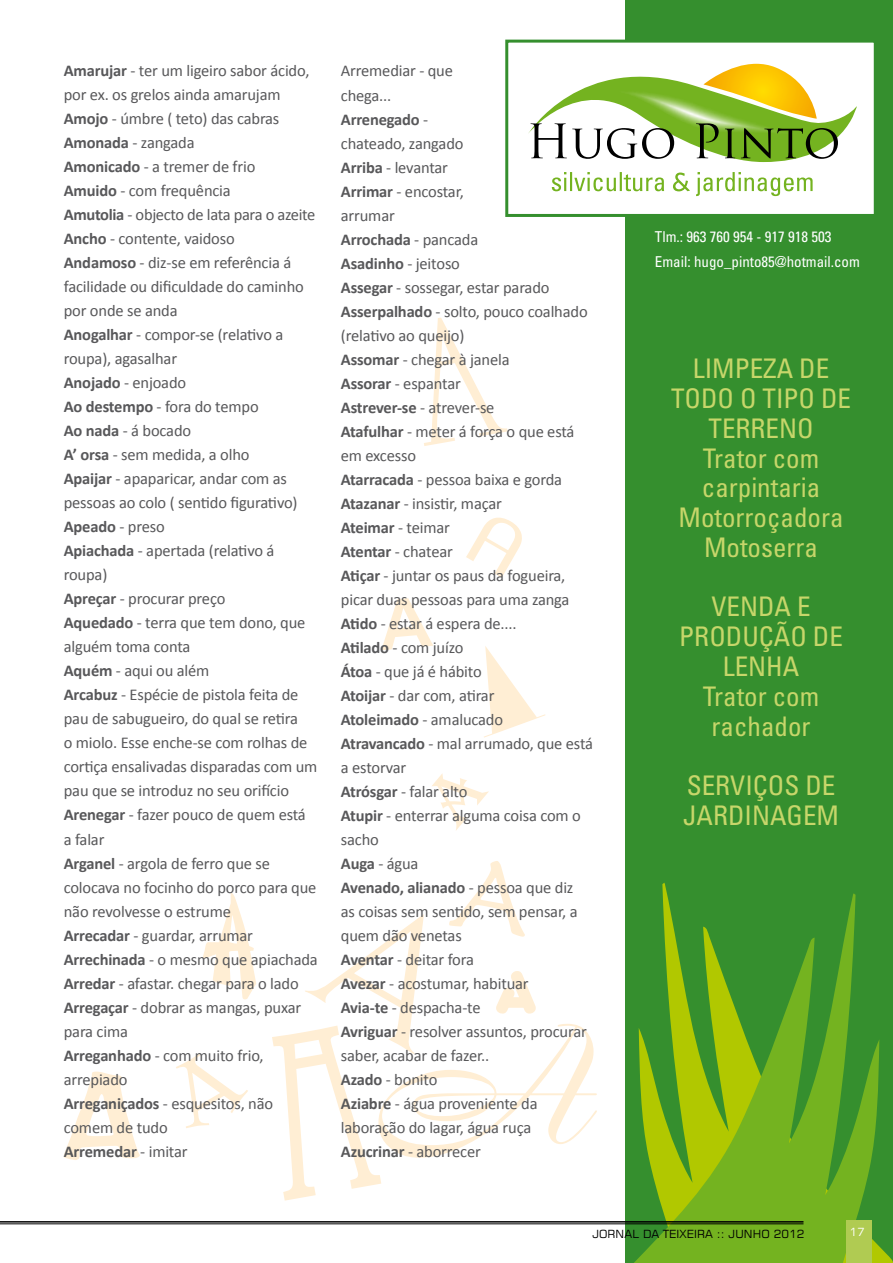
<style>
.page{position:relative;width:893px;height:1263px;background:#fff}
.page>*{position:absolute;margin:0;border:0;box-sizing:border-box;transform-origin:0 0}
.t1{font:condensed 27px/29.8px "Univers LT Std";color:#c7d66a;text-align:center}
.t2{font:16.5px/24px "Calibri";letter-spacing:-.01em;color:#58585a}
.t3{font:condensed 15px/25.5px "Univers LT Std";color:#fff}
.t4{font:11.25px "Square 721 BT";letter-spacing:.01em;color:#000}
.t5{font:11.25px "Square 721 BT";color:#fff}
.s1{font-weight:700}
</style>
<div class="page">
<svg style="left:424px;top:317px;width:84px;height:129px"></svg>
<svg style="left:432px;top:773px;width:57px;height:57px"></svg>
<svg style="left:466px;top:517px;width:56px;height:61px"></svg>
<svg style="left:64px;top:1071px;width:76px;height:89px"></svg>
<svg style="left:203px;top:893px;width:53px;height:106px"></svg>
<svg style="left:176px;top:1053px;width:72px;height:75px"></svg>
<svg style="left:484px;top:646px;width:61px;height:92px"></svg>
<svg style="left:381px;top:598px;width:52px;height:52px"></svg>
<svg style="left:272px;top:861px;width:325px;height:339px"></svg>
<div style="left:625px;top:0;width:268px;height:1263px;background:#358f2e"></div>
<div style="left:505px;top:40px;width:372px;height:177px;background:#fff;border:3px solid #358f2e"></div>
<svg style="left:623px;top:893px;width:256px;height:370px"></svg>
<svg style="left:552px;top:172px;width:261px;height:24px"></svg>
<svg style="left:528px;top:63px;width:329px;height:99px"></svg>
<hr style="left:0;top:1221px;width:803px;height:1px;background:#000">
<hr style="left:0;top:1223px;width:803px;height:1px;background:#000">
<div style="left:846px;top:1220px;width:25px;height:43px;background:#b0cb52"></div>
<p class="t2" style="left:64px;top:59px;width:256px"><span class="s1">Amarujar</span> - ter um ligeiro sabor ácido, por ex. os grelos ainda amarujam<br><span class="s1">Amojo</span> - úmbre ( teto) das cabras<br><span class="s1">Amonada</span> - zangada<br><span class="s1">Amonicado</span> - a tremer de frio<br><span class="s1">Amuido</span> - com frequência<br><span class="s1">Amutolia</span> - objecto de lata para o azeite<br><span class="s1">Ancho</span> - contente, vaidoso<br><span class="s1">Andamoso</span> - diz-se em referência á facilidade ou dificuldade do caminho por onde se anda<br><span class="s1">Anogalhar</span> - compor-se (relativo a roupa), agasalhar<br><span class="s1">Anojado</span> - enjoado<br><span class="s1">Ao destempo</span> - fora do tempo<br><span class="s1">Ao nada</span> - á bocado<br><span class="s1">A’ orsa</span> - sem medida, a olho<br><span class="s1">Apaijar</span> - apaparicar, andar com as pessoas ao colo ( sentido figurativo)<br><span class="s1">Apeado</span> - preso<br><span class="s1">Apiachada</span> - apertada (relativo á roupa)<br><span class="s1">Apreçar</span> - procurar preço<br><span class="s1">Aquedado</span> - terra que tem dono, que alguém toma conta<br><span class="s1">Aquém</span> - aqui ou além<br><span class="s1">Arcabuz</span> - Espécie de pistola feita de pau de sabugueiro, do qual se retira<br>o miolo. Esse enche-se com rolhas de cortiça ensalivadas disparadas com um pau que se introduz no seu orifício<br><span class="s1">Arenegar</span> - fazer pouco de quem está a falar<br><span class="s1">Arganel</span> - argola de ferro que se colocava no focinho do porco para que não revolvesse o estrume<br><span class="s1">Arrecadar</span> - guardar, arrumar<br><span class="s1">Arrechinada</span> - o mesmo que apiachada<br><span class="s1">Arredar</span> - afastar. chegar para o lado<br><span class="s1">Arregaçar</span> - dobrar as mangas, puxar para cima<br><span class="s1">Arreganhado</span> - com muito frio, arrepiado<br><span class="s1">Arreganiçados</span> - esquesitos, não comem de tudo<br><span class="s1">Arremedar</span> - imitar</p>
<p class="t2" style="left:341px;top:59px;width:254px">Arremediar - que<br>chega...<br><span class="s1">Arrenegado</span> -<br>chateado, zangado<br><span class="s1">Arriba</span> - levantar<br><span class="s1">Arrimar</span> - encostar,<br>arrumar<br><span class="s1">Arrochada</span> - pancada<br><span class="s1">Asadinho</span> - jeitoso<br><span class="s1">Assegar</span> - sossegar, estar parado<br><span class="s1">Asserpalhado</span> - solto, pouco coalhado (relativo ao queijo)<br><span class="s1">Assomar</span> - chegar à janela<br><span class="s1">Assorar</span> - espantar<br><span class="s1">Astrever-se</span> - atrever-se<br><span class="s1">Atafulhar</span> - meter á força o que está em excesso<br><span class="s1">Atarracada</span> - pessoa baixa e gorda<br><span class="s1">Atazanar</span> - insistir, maçar<br><span class="s1">Ateimar</span> - teimar<br><span class="s1">Atentar</span> - chatear<br><span class="s1">Atiçar</span> - juntar os paus da fogueira, picar duas pessoas para uma zanga<br><span class="s1">Atido</span> - estar á espera de....<br><span class="s1">Atilado</span> - com juízo<br><span class="s1">Átoa</span> - que já é hábito<br><span class="s1">Atoijar</span> - dar com, atirar<br><span class="s1">Atoleimado</span> - amalucado<br><span class="s1">Atravancado</span> - mal arrumado, que está a estorvar<br><span class="s1">Atrósgar</span> - falar alto<br><span class="s1">Atupir</span> - enterrar alguma coisa com o sacho<br><span class="s1">Auga</span> - água<br><span class="s1">Avenado, alianado</span> - pessoa que diz<br>as coisas sem sentido, sem pensar, a quem dão venetas<br><span class="s1">Aventar</span> - deitar fora<br><span class="s1">Avezar</span> - acostumar, habituar<br><span class="s1">Avia-te</span> - despacha-te<br><span class="s1">Avriguar</span> - resolver assuntos, procurar saber, acabar de fazer..<br><span class="s1">Azado</span> - bonito<br><span class="s1">Aziabre</span> - água proveniente da laboração do lagar, água ruça<br><span class="s1">Azucrinar</span> - aborrecer</p>
<p class="t3" style="left:655px;top:224px;width:207px">Tlm.: 963 760 954 - 917 918 503<br>Email: hugo_pinto85@hotmail.com</p>
<h1 class="t1" style="left:671px;top:353px;width:178px">Lim peza de todo o tipo de terreno<br>Trator com carpintaria<br>Motorroçadora<br>Motoserra</h1>
<h1 class="t1" style="left:679px;top:591px;width:162px">Venda e<br>Produção de lenha<br>Trator com rachador</h1>
<h1 class="t1" style="left:683px;top:770px;width:150px;text-align:left">Serviços de jardinagem</h1>
<p class="t4" style="left:592px;top:1226px;width:214px">JORNAL DA TEIXEIRA :: JUNHO 2012</p>
<p class="t5" style="left:849px;top:1224px;width:17px">17</p>
</div>
